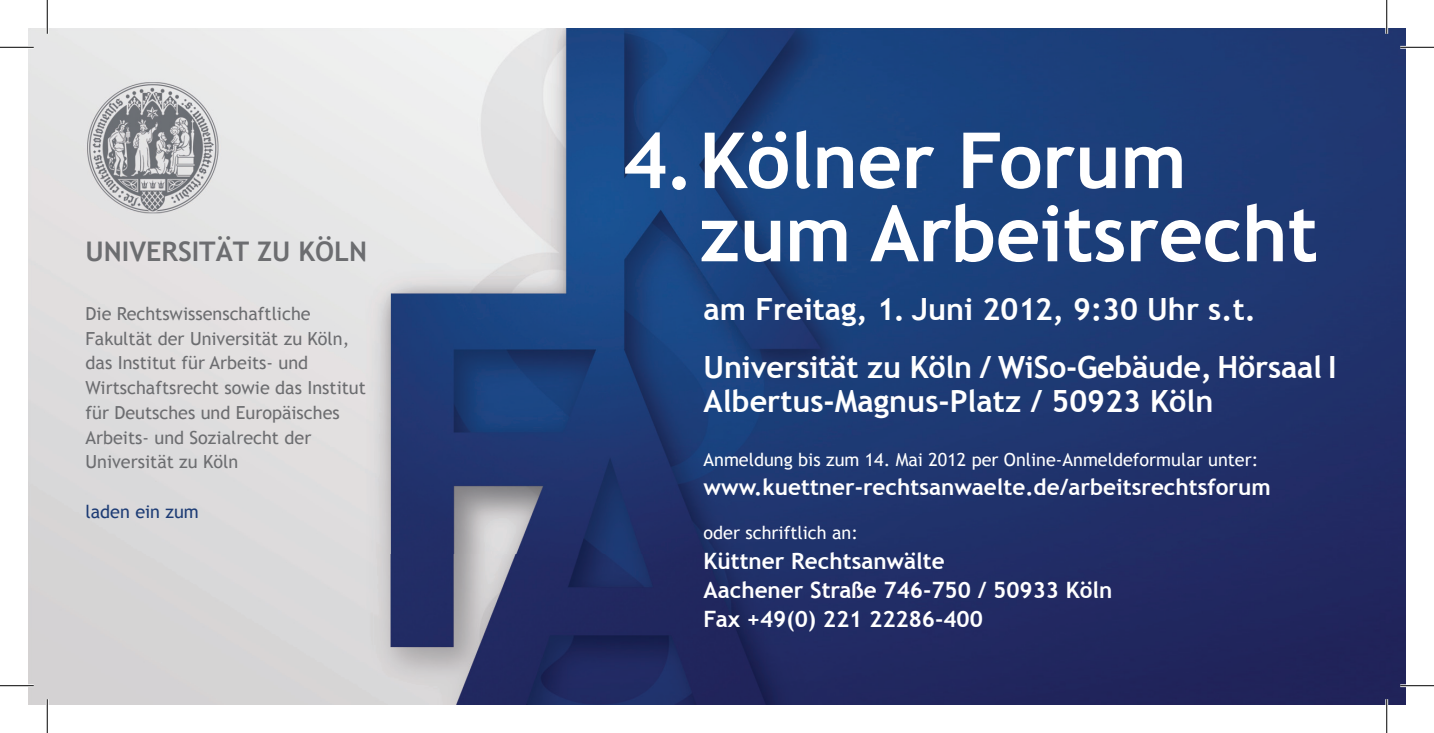
<style>
.page{position:relative;width:1434px;height:733px;background:#fff}
.page>*{position:absolute;margin:0;border:0;box-sizing:border-box;transform-origin:0 0}
.t1{font:700 77.4px/73.1px "Trebuchet MS";letter-spacing:-.005em;color:#fff}
.t2{font:700 30.6px/58.5px "Trebuchet MS";color:#fff}
.t3{font:700 27px "Trebuchet MS";color:#6c6d70}
.t4{font:700 22.5px/29.2px "Trebuchet MS";color:#fff}
.t5{font:18px/24.8px "Trebuchet MS";color:#6c6d70}
.t6{font:18px "Trebuchet MS";color:#fff}
.t7{font:18px "Trebuchet MS";color:#1d3c75}
</style>
<div class="page">
<img style="left:28px;top:28px;width:1378px;height:676px">
<hr style="left:0;top:46px;width:34px;height:3px;background:#fff">
<hr style="left:1400px;top:46px;width:34px;height:3px;background:#fff">
<hr style="left:0;top:684px;width:34px;height:2px;background:#fff">
<hr style="left:1400px;top:684px;width:34px;height:2px;background:#fff">
<hr style="left:46px;top:0;width:3px;height:34px;background:#fff">
<hr style="left:46px;top:699px;width:3px;height:33px;background:#fff">
<hr style="left:1385px;top:0;width:3px;height:34px;background:#fff">
<hr style="left:1385px;top:699px;width:3px;height:33px;background:#fff">
<hr style="left:0;top:47px;width:34px;height:1px;background:#000">
<hr style="left:1400px;top:47px;width:34px;height:1px;background:#000">
<hr style="left:0;top:685px;width:34px;height:1px;background:#000">
<hr style="left:1400px;top:685px;width:34px;height:1px;background:#000">
<hr style="left:47px;top:0;width:1px;height:34px;background:#000">
<hr style="left:47px;top:699px;width:1px;height:33px;background:#000">
<hr style="left:1386px;top:0;width:1px;height:34px;background:#000">
<hr style="left:1386px;top:699px;width:1px;height:33px;background:#000">
<h3 class="t3" style="left:86px;top:235px;width:283px">UNIVERSITÄT ZU KÖLN</h3>
<p class="t5" style="left:86px;top:301px;width:282px">Die Rechtswissenschaftliche<br>Fakultät der Universität zu Köln, das Institut für Arbeits- und<br>Wirtschaftsrecht sowie das Institut für Deutsches und Europäisches<br>Arbeits- und Sozialrecht der<br>Universität zu Köln</p>
<p class="t7" style="left:86px;top:501px;width:115px">laden ein zum</p>
<h1 class="t1" style="left:699px;top:124px;width:620px;text-indent:-77px">4. Kölner Forum zum Arbeitsrecht</h1>
<h2 class="t2" style="left:704px;top:279px;width:635px">am Freitag, 1. Juni 2012, 9:30 Uhr s.t.<br>Universität zu Köln / WiSo-Gebäude, Hörsaal I</h2>
<h2 class="t2" style="left:704px;top:372px;width:511px">Albertus-Magnus-Platz / 50923 Köln</h2>
<p class="t6" style="left:704px;top:449px;width:556px">Anmeldung bis zum 14. Mai 2012 per Online-Anmeldeformular unter:</p>
<p class="t4" style="left:704px;top:472px;width:569px">www.kuettner-rechtsanwaelte.de/arbeitsrechtsforum</p>
<p class="t6" style="left:704px;top:522px;width:156px">oder schriftlich an:</p>
<p class="t4" style="left:704px;top:546px;width:410px">Küttner Rechtsanwälte<br>Aachener Straße 746-750 / 50933 Köln<br>Fax +49(0) 221 22286-400</p>
</div>
